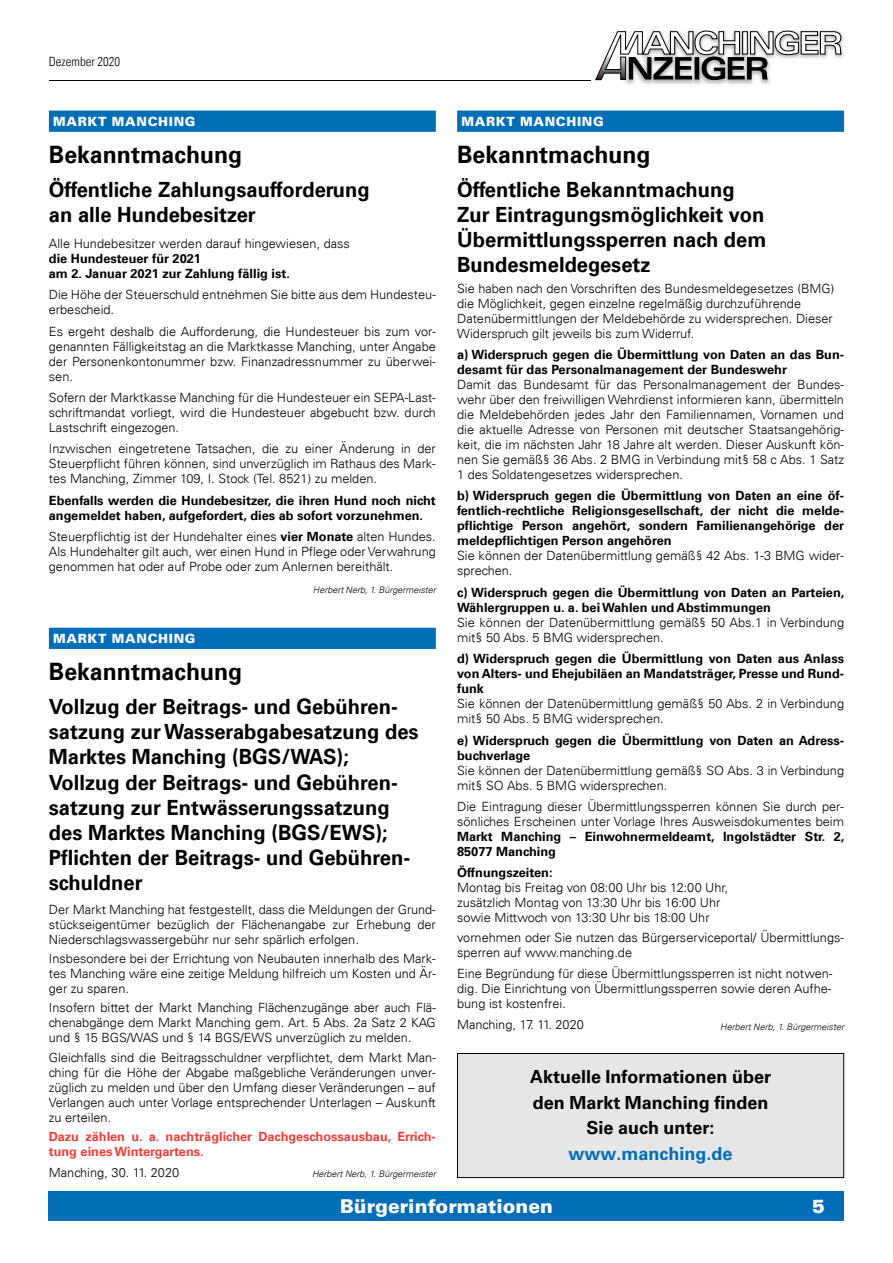
<style>
.page{position:relative;width:893px;height:1263px;background:#fff}
.page>*{position:absolute;margin:0;border:0;box-sizing:border-box;transform-origin:0 0}
.t1{font:700 24px "Univers LT";color:#000;scale:.96 1}
.t2{font:700 21px/25.2px "Univers LT";color:#000;scale:.96 1}
.t3{font:900 19.2px "Univers LT";color:#fff}
.t4{font:700 18px/25.5px "Univers";color:#000;text-align:center}
.t5{font:700 18px "Univers";color:#006eb7}
.t6{font:300 12.75px/15px "Univers LT";color:#000;text-align:justify}
.t7{font:700 12.75px/15px "Univers LT";color:#000}
.t8{font:700 12.75px/15px "Univers LT";color:#f13d37}
.t9{font:900 12.75px "Univers LT";letter-spacing:.05em;color:#fff}
.t10{font:300 condensed 12.75px "Univers LT";color:#000}
.t11{font:italic 300 9px "Univers LT";color:#000}
.s1{font-weight:700}
</style>
<div class="page">
<img style="left:595px;top:30px;width:249px;height:55px">
<svg style="left:595px;top:31px;width:247px;height:49px"></svg>
<hr style="left:49px;top:80px;width:542px;height:1px;background:#000">
<div style="left:49px;top:1191px;width:795px;height:29px;background:#006eb7"></div>
<div style="left:457px;top:1053px;width:387px;height:124px;background:#e7e6e6"></div>
<div style="left:457px;top:1053px;width:387px;height:125px;border:1px solid #000"></div>
<div style="left:49px;top:111px;width:387px;height:21px;background:#006eb7"></div>
<div style="left:457px;top:111px;width:387px;height:21px;background:#006eb7"></div>
<div style="left:49px;top:628px;width:387px;height:21px;background:#006eb7"></div>
<p class="t10" style="left:49px;top:53px;width:73px">Dezember 2020</p>
<p class="t9" style="left:53px;top:114px;width:144px">MARKT MANCHING</p>
<h1 class="t1" style="left:49px;top:141px;width:203px">Bekanntmachung</h1>
<h2 class="t2" style="left:49px;top:177px;width:336px">Öffentliche Zahlungsaufforderung an alle Hundebesitzer</h2>
<p class="t6" style="left:49px;top:236px;width:303px">Alle Hundebesitzer werden darauf hingewiesen, dass</p>
<p class="t7" style="left:49px;top:251px;width:243px">die Hundesteuer für 2021<br>am 2. Januar 2021 zur Zahlung fällig ist.</p>
<p class="t6" style="left:49px;top:287px;width:388px">Die Höhe der Steuerschuld entnehmen Sie bitte aus dem Hundesteu&shy;erbescheid.</p>
<p class="t6" style="left:49px;top:323px;width:388px">Es ergeht deshalb die Aufforderung, die Hundesteuer bis zum vor&shy;genannten Fälligkeitstag an die Marktkasse Manching, unter Angabe der Personenkontonummer bzw. Finanzadressnummer zu überwei&shy;sen.</p>
<p class="t6" style="left:49px;top:390px;width:388px">Sofern der Marktkasse Manching für die Hundesteuer ein SEPA-Last&shy;schriftmandat vorliegt, wird die Hundesteuer abgebucht bzw. durch Lastschrift eingezogen.</p>
<p class="t6" style="left:49px;top:441px;width:388px">Inzwischen eingetretene Tatsachen, die zu einer Änderung in der Steuerpflicht führen können, sind unverzüglich im Rathaus des Mark&shy;tes Manching, Zimmer 109, I. Stock (Tel. 8521) zu melden.</p>
<p class="t7" style="left:49px;top:493px;width:388px">Ebenfalls werden die Hundebesitzer, die ihren Hund noch nicht angemeldet haben, aufgefordert, dies ab sofort vorzunehmen.</p>
<p class="t6" style="left:49px;top:529px;width:388px">Steuerpflichtig ist der Hundehalter eines <span class="s1">vier Monate</span> alten Hundes.<br>Als Hundehalter gilt auch, wer einen Hund in Pflege oder Verwahrung genommen hat oder auf Probe oder zum Anlernen bereithält.</p>
<p class="t11" style="left:313px;top:584px;width:125px">Herbert Nerb, 1. Bürgermeister</p>
<p class="t9" style="left:53px;top:631px;width:144px">MARKT MANCHING</p>
<h1 class="t1" style="left:49px;top:658px;width:203px">Bekanntmachung</h1>
<p class="t2" style="left:49px;top:694px;width:387px">Vollzug der Beitrags- und Gebühren&shy;satzung zur Wasserabgabesatzung des<br>Marktes Manching (BGS/WAS);<br>Vollzug der Beitrags- und Gebühren&shy;satzung zur Entwässerungssatzung des Marktes Manching (BGS/EWS);<br>Pflichten der Beitrags- und Gebühren&shy;schuldner</p>
<p class="t6" style="left:49px;top:902px;width:388px">Der Markt Manching hat festgestellt, dass die Meldungen der Grund&shy;stückseigentümer bezüglich der Flächenangabe zur Erhebung der Niederschlagswassergebühr nur sehr spärlich erfolgen.</p>
<p class="t6" style="left:49px;top:951px;width:388px">Insbesondere bei der Errichtung von Neubauten innerhalb des Mark&shy;tes Manching wäre eine zeitige Meldung hilfreich um Kosten und Är&shy;ger zu sparen.</p>
<p class="t6" style="left:49px;top:1000px;width:388px">Insofern bittet der Markt Manching Flächenzugänge aber auch Flä&shy;chenabgänge dem Markt Manching gem. Art. 5 Abs. 2a Satz 2 KAG und § 15 BGS/WAS und § 14 BGS/EWS unverzüglich zu melden.</p>
<p class="t6" style="left:49px;top:1049px;width:388px">Gleichfalls sind die Beitragsschuldner verpflichtet, dem Markt Man&shy;ching für die Höhe der Abgabe maßgebliche Veränderungen unver&shy;züglich zu melden und über den Umfang dieser Veränderungen – auf Verlangen auch unter Vorlage entsprechender Unterlagen – Auskunft zu erteilen.</p>
<p class="t8" style="left:49px;top:1129px;width:388px">Dazu zählen u. a. nachträglicher Dachgeschossausbau, Errich&shy;tung eines Wintergartens.</p>
<p class="t6" style="left:49px;top:1165px;width:132px">Manching, 30. 11. 2020</p>
<p class="t11" style="left:312px;top:1169px;width:125px">Herbert Nerb, 1. Bürgermeister</p>
<p class="t9" style="left:461px;top:114px;width:144px">MARKT MANCHING</p>
<h1 class="t1" style="left:457px;top:141px;width:203px">Bekanntmachung</h1>
<h2 class="t2" style="left:457px;top:177px;width:324px">Öffentliche Bekanntmachung<br>Zur Eintragungsmöglichkeit von<br>Übermittlungssperren nach dem<br>Bundesmeldegesetz</h2>
<p class="t6" style="left:457px;top:281px;width:379px;text-align:left">Sie haben nach den Vorschriften des Bundesmeldegesetzes (BMG) die Möglichkeit, gegen einzelne regelmäßig durchzuführende Datenübermittlungen der Meldebehörde zu widersprechen. Dieser Widerspruch gilt jeweils bis zum Widerruf.</p>
<p class="t7" style="left:457px;top:347px;width:388px">a) Widerspruch gegen die Übermittlung von Daten an das Bun&shy;desamt für das Personalmanagement der Bundeswehr</p>
<p class="t6" style="left:457px;top:377px;width:388px">Damit das Bundesamt für das Personalmanagement der Bundes&shy;wehr über den freiwilligen Wehrdienst informieren kann, übermitteln die Meldebehörden jedes Jahr den Familiennamen, Vornamen und die aktuelle Adresse von Personen mit deutscher Staatsangehörig&shy;keit, die im nächsten Jahr 18 Jahre alt werden. Dieser Auskunft kön&shy;nen Sie gemäß§ 36 Abs. 2 BMG in Verbindung mit§ 58 c Abs. 1 Satz 1 des Soldatengesetzes widersprechen.</p>
<p class="t7" style="left:457px;top:489px;width:388px;text-align:justify">b) Widerspruch gegen die Übermittlung von Daten an eine öf&shy;fentlich-rechtliche Religionsgesellschaft, der nicht die melde&shy;pflichtige Person angehört, sondern Familienangehörige der meldepflichtigen Person angehören</p>
<p class="t6" style="left:457px;top:548px;width:388px">Sie können der Datenübermittlung gemäß§ 42 Abs. 1-3 BMG wider&shy;sprechen.</p>
<p class="t7" style="left:457px;top:585px;width:389px">c) Widerspruch gegen die Übermittlung von Daten an Parteien,<br>Wählergruppen u. a. bei Wahlen und Abstimmungen</p>
<p class="t6" style="left:457px;top:615px;width:388px">Sie können der Datenübermittlung gemäß§ 50 Abs.1 in Verbindung mit§ 50 Abs. 5 BMG widersprechen.</p>
<p class="t7" style="left:457px;top:651px;width:388px;text-align:justify">d) Widerspruch gegen die Übermittlung von Daten aus Anlass von Alters- und Ehejubiläen an Mandatsträger, Presse und Rund&shy;funk</p>
<p class="t6" style="left:457px;top:696px;width:388px">Sie können der Datenübermittlung gemäß§ 50 Abs. 2 in Verbindung mit§ 50 Abs. 5 BMG widersprechen.</p>
<p class="t7" style="left:457px;top:733px;width:388px">e) Widerspruch gegen die Übermittlung von Daten an Adress&shy;buchverlage</p>
<p class="t6" style="left:457px;top:762px;width:388px">Sie können der Datenübermittlung gemäß§ SO Abs. 3 in Verbindung mit§ SO Abs. 5 BMG widersprechen.</p>
<p class="t6" style="left:457px;top:799px;width:388px">Die Eintragung dieser Übermittlungssperren können Sie durch per&shy;sönliches Erscheinen unter Vorlage Ihres Ausweisdokumentes beim</p>
<p class="t7" style="left:457px;top:829px;width:389px">Markt Manching – Einwohnermeldeamt, lngolstädter Str. 2,<br>85077 Manching</p>
<p class="t7" style="left:457px;top:865px;width:97px">Öffnungszeiten:</p>
<p class="t6" style="left:457px;top:880px;width:273px;text-align:left">Montag bis Freitag von 08:00 Uhr bis 12:00 Uhr, zusätzlich Montag von 13:30 Uhr bis 16:00 Uhr sowie Mittwoch von 13:30 Uhr bis 18:00 Uhr</p>
<p class="t6" style="left:457px;top:929px;width:388px">vornehmen oder Sie nutzen das Bürgerserviceportal/ Übermittlungs&shy;sperren auf www.manching.de</p>
<p class="t6" style="left:457px;top:966px;width:377px">Eine Begründung für diese Übermittlungssperren ist nicht notwen&shy;dig. Die Einrichtung von Übermittlungssperren sowie deren Aufhe&shy;bung ist kostenfrei.</p>
<p class="t6" style="left:457px;top:1017px;width:128px">Manching, 17. 11. 2020</p>
<p class="t11" style="left:720px;top:1021px;width:125px">Herbert Nerb, 1. Bürgermeister</p>
<h3 class="t4" style="left:530px;top:1064px;width:243px">Aktuelle Informationen über den Markt Manching finden<br>Sie auch unter:</h3>
<h3 class="t5" style="left:569px;top:1143px;width:166px">www.manching.de</h3>
<h3 class="t3" style="left:340px;top:1193px;width:214px">Bürgerinformationen</h3>
<h3 class="t3" style="left:812px;top:1193px;width:14px">5</h3>
</div>
